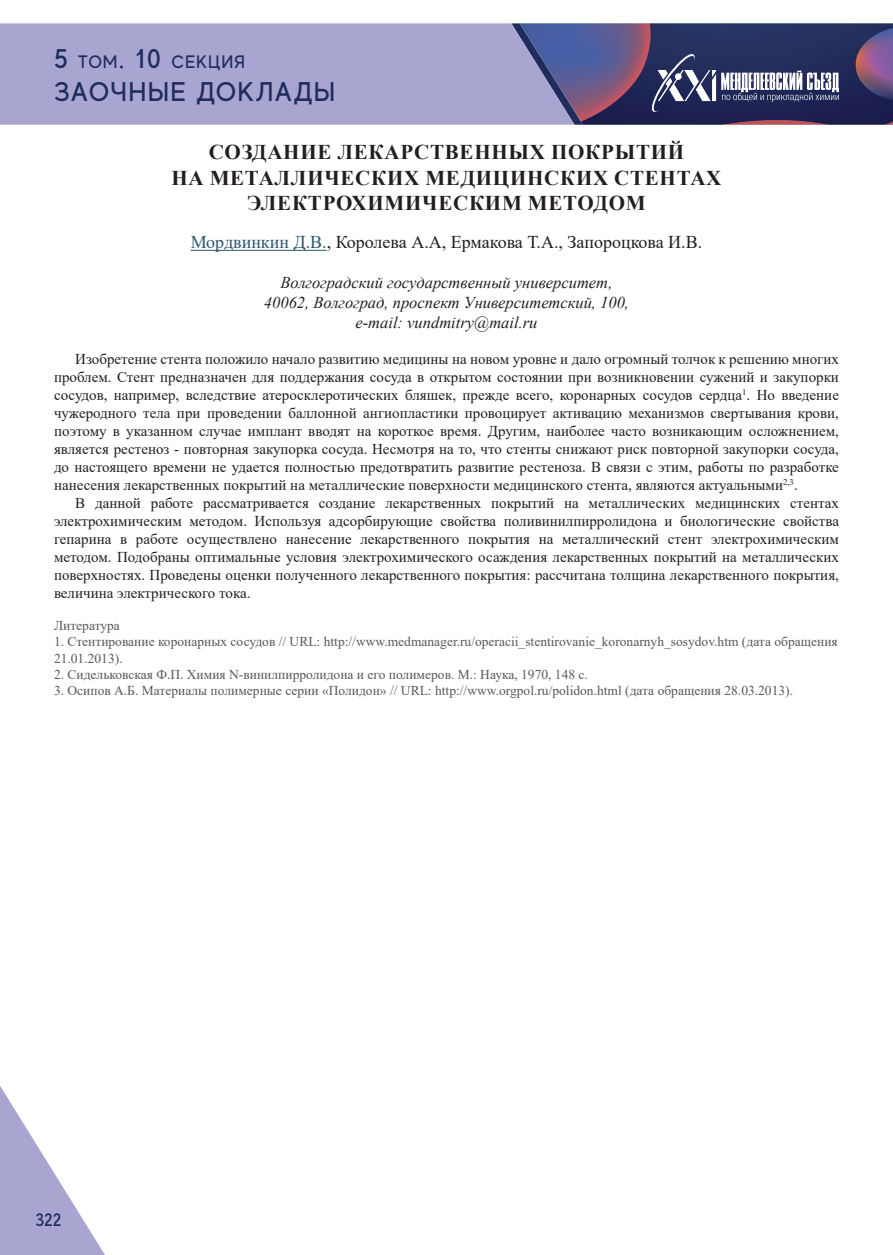
<style>
.page{position:relative;width:893px;height:1255px;background:#fff}
.page>*{position:absolute;margin:0;border:0;box-sizing:border-box;transform-origin:0 0}
.t1{font:500 27px "MADE Evolve Sans";letter-spacing:.05em;color:#1f2c5d}
.t2{font:700 21px/25.2px "Times New Roman";letter-spacing:.035em;color:#231f20;text-align:center}
.t3{font:18px "Times New Roman";color:#231f20}
.t4{font:500 18px "MADE Evolve Sans";letter-spacing:.05em;color:#1f2c5d}
.t5{font:italic 16.5px/19.8px "Times New Roman";color:#231f20;text-align:center}
.t6{font:15px/18px "Times New Roman";color:#231f20;text-align:justify}
.t7{font:13.5px/16.2px "Times New Roman";color:#57585a}
.s1{font-size:27px}
.s2{color:#2e576f}
</style>
<div class="page">
<div style="left:0;top:23px;width:511px;height:102px;background:#a9a5d1"></div>
<svg style="left:0;top:1086px;width:105px;height:168px"></svg>
<svg style="left:511px;top:23px;width:382px;height:102px;background:#51507b"></svg>
<hr style="left:191px;top:250px;width:136px;height:1px;background:#2e576f">
<p class="t4" style="left:54px;top:51px;width:193px"><span class="s1">5</span> ТОМ<span class="s1">. 10</span> СЕКЦИЯ</p>
<h1 class="t1" style="left:54px;top:74px;width:283px">ЗАОЧНЫЕ ДОКЛАДЫ</h1>
<h2 class="t2" style="left:171px;top:139px;width:552px">СОЗДАНИЕ ЛЕКАРСТВЕННЫХ ПОКРЫТИЙ<br>НА МЕТАЛЛИЧЕСКИХ МЕДИЦИНСКИХ СТЕНТАХ<br>ЭЛЕКТРОХИМИЧЕСКИМ МЕТОДОМ</h2>
<p class="t3" style="left:191px;top:230px;width:513px"><span class="s2">Мордвинкин Д.В.</span>, Королева А.А, Ермакова Т.А., Запороцкова И.В.</p>
<p class="t5" style="left:264px;top:272px;width:367px">Волгоградский государственный университет,<br>40062, Волгоград, проспект Университетский, 100, e-mail: vundmitry@mail.ru</p>
<p class="t6" style="left:54px;top:349px;width:786px;text-indent:21px">Изобретение стента положило начало развитию медицины на новом уровне и дало огромный толчок к решению многих проблем. Стент предназначен для поддержания сосуда в открытом состоянии при возникновении сужений и закупорки сосудов, например, вследствие атеросклеротических бляшек, прежде всего, коронарных сосудов сердца<sup>1</sup>. Но введение чужеродного тела при проведении баллонной ангиопластики провоцирует активацию механизмов свертывания крови, поэтому в указанном случае имплант вводят на короткое время. Другим, наиболее часто возникающим осложнением, является рестеноз - повторная закупорка сосуда. Несмотря на то, что стенты снижают риск повторной закупорки сосуда, до настоящего времени не удается полностью предотвратить развитие рестеноза. В связи с этим, работы по разработке нанесения лекарственных покрытий на металлические поверхности медицинского стента, являются актуальными<sup>2,3</sup>.</p>
<p class="t6" style="left:54px;top:493px;width:786px;text-indent:21px">В данной работе рассматривается создание лекарственных покрытий на металлических медицинских стентах электрохимическим методом. Используя адсорбирующие свойства поливинилпирролидона и биологические свойства гепарина в работе осуществлено нанесение лекарственного покрытия на металлический стент электрохимическим методом. Подобраны оптимальные условия электрохимического осаждения лекарственных покрытий на металлических поверхностях. Проведены оценки полученного лекарственного покрытия: рассчитана толщина лекарственного покрытия, величина электрического тока.</p>
<p class="t7" style="left:54px;top:617px;width:67px">Литература</p>
<p class="t7" style="left:54px;top:633px;width:785px">1. Стентирование коронарных сосудов // URL: http://www.medmanager.ru/operacii_stentirovanie_koronarnyh_sosydov.htm (дата обращения<br>21.01.2013).</p>
<p class="t7" style="left:54px;top:665px;width:535px">2. Сидельковская Ф.П. Химия N-винилпирролидона и его полимеров. М.: Наука, 1970, 148 с.</p>
<p class="t7" style="left:54px;top:682px;width:741px">3. Осипов А.Б. Материалы полимерные серии «Полидон» // URL: http://www.orgpol.ru/polidon.html (дата обращения 28.03.2013).</p>
<p class="t4" style="left:35px;top:1208px;width:28px">322</p>
</div>
